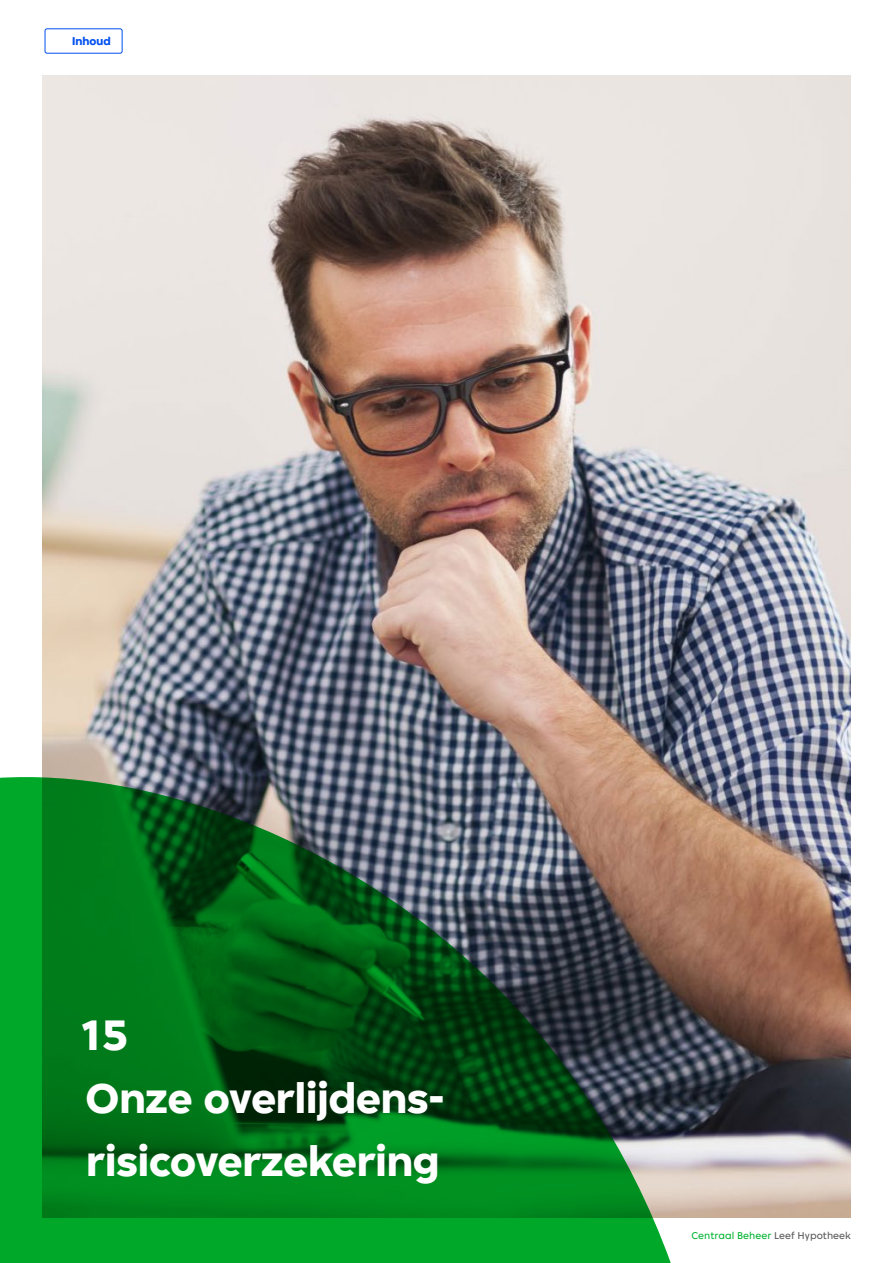
<style>
.page{position:relative;width:893px;height:1263px;background:#fff}
.page>*{position:absolute;margin:0;border:0;box-sizing:border-box;transform-origin:0 0}
.t1{font:700 45px/63px "Plastic Sans";color:#fff}
.t2{font:700 12px "Plastic Sans";color:#0050f0}
.t3{font:10.5px "Plastic Sans";color:#00b332}
.s1{color:#58585a}
</style>
<div class="page">
<div style="left:45px;top:28px;width:78px;height:26px;border:1px solid #0050f0;border-radius:2px"></div>
<img style="left:43px;top:75px;width:807px;height:1143px">
<svg style="left:0;top:777px;width:729px;height:486px;background:#267136"></svg>
<p class="t2" style="left:72px;top:34px;width:40px">Inhoud</p>
<p class="t1" style="left:81px;top:1005px;width:365px">15<br>Onze overlijdens&shy;risicoverzekering</p>
<p class="t3" style="left:691px;top:1230px;width:161px">Centraal Beheer <span class="s1">Leef Hypotheek</span></p>
</div>
